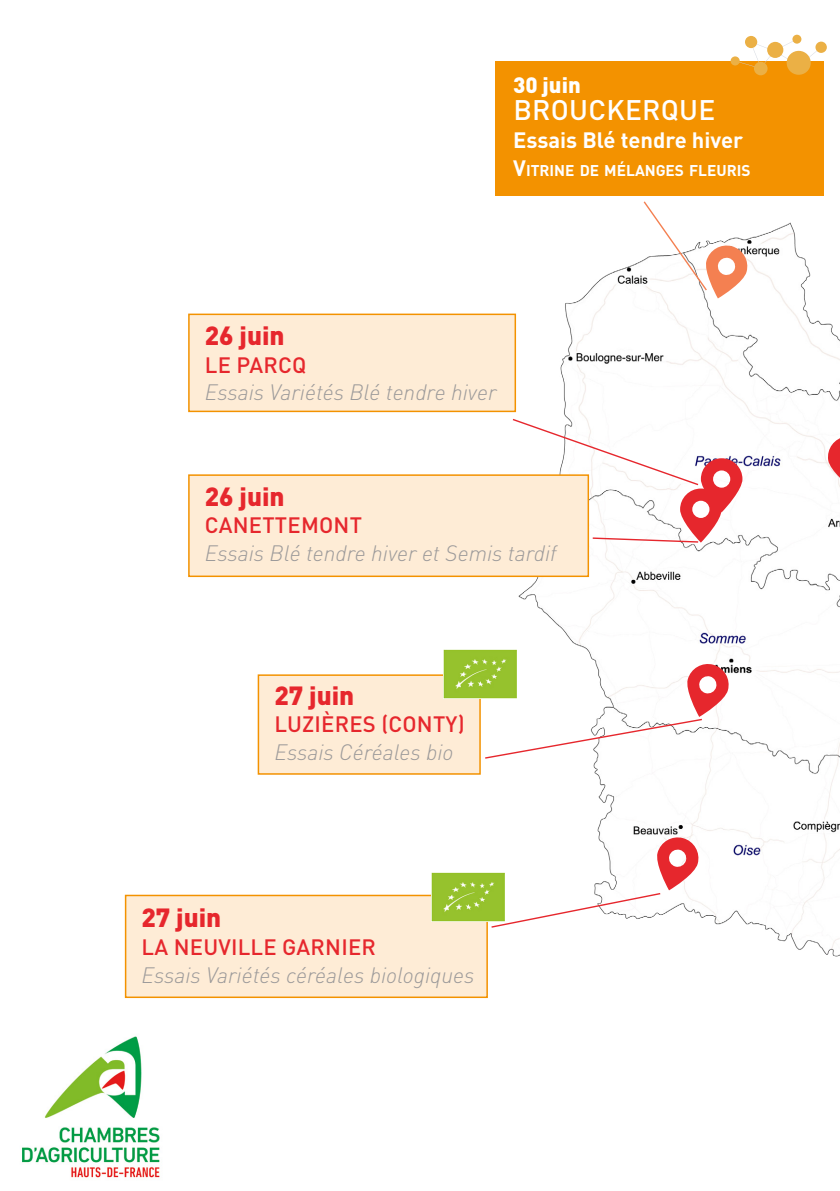
<style>
.page{position:relative;width:840px;height:1191px;background:#fff}
.page>*{position:absolute;margin:0;border:0;box-sizing:border-box;transform-origin:0 0}
.t1{font:500 28px "DINOT";letter-spacing:.01em;color:#fff}
.t2{font:900 26px "DINOT";color:#e6272d}
.t3{font:italic 300 22px "DINOT";color:#9c9a9a}
.t4{font:500 22px "DINOT";letter-spacing:.01em;color:#e6272d}
.t5{font:700 22px "DINOT";color:#fff}
.t6{font:900 22px "DINOT";color:#fff}
.t7{font:700 15.4px "DINOT";color:#fff}
.s1{font-size:22px}
</style>
<div class="page">
<img style="left:22px;top:1036px;width:138px;height:142px">
<div style="left:125px;top:894px;width:362px;height:104px;background:#feecd6;border:2px solid #f39200"></div>
<img style="left:482px;top:194px;width:357px;height:805px">
<svg style="left:642px;top:200px;width:107px;height:98px"></svg>
<div style="left:495px;top:61px;width:328px;height:135px;background:#f39200"></div>
<div style="left:188px;top:313px;width:327px;height:99px;background:#feecd6;border:2px solid #f39200"></div>
<svg style="left:489px;top:835px;width:211px;height:93px"></svg>
<img style="left:431px;top:872px;width:73px;height:49px">
<div style="left:188px;top:474px;width:400px;height:103px;background:#feecd6;border:2px solid #f39200"></div>
<svg style="left:511px;top:418px;width:231px;height:125px"></svg>
<div style="left:257px;top:674px;width:223px;height:100px;background:#feecd6;border:2px solid #f39200"></div>
<img style="left:443px;top:649px;width:72px;height:49px">
<svg style="left:483px;top:662px;width:247px;height:97px"></svg>
<svg style="left:730px;top:56px;width:9px;height:10px"></svg>
<svg style="left:734px;top:39px;width:82px;height:30px"></svg>
<div style="left:766px;top:42px;width:17px;height:16px;background:#ebb045;border-radius:50%"></div>
<svg style="left:814px;top:41px;width:12px;height:12px"></svg>
<div style="left:744px;top:36px;width:13px;height:12px;background:#ebb045;border-radius:50%"></div>
<svg style="left:791px;top:35px;width:10px;height:9px"></svg>
<div style="left:785px;top:51px;width:25px;height:24px;background:#ebb045;border-radius:50%"></div>
<div style="left:753px;top:62px;width:14px;height:13px;background:#ebb045;border-radius:50%"></div>
<svg style="left:826px;top:435px;width:13px;height:55px"></svg>
<p class="t6" style="left:513px;top:70px;width:69px">30 juin</p>
<p class="t1" style="left:513px;top:91px;width:203px">BROUCKERQUE</p>
<p class="t5" style="left:513px;top:125px;width:231px">Essais Blé tendre hiver</p>
<p class="t7" style="left:513px;top:160px;width:239px"><span class="s1">V</span>ITRINE DE MÉLANGES FLEURIS</p>
<p class="t2" style="left:205px;top:318px;width:81px">26 juin</p>
<p class="t4" style="left:205px;top:350px;width:103px">LE PARCQ</p>
<p class="t3" style="left:205px;top:377px;width:293px">Essais Variétés Blé tendre hiver</p>
<p class="t2" style="left:205px;top:478px;width:81px">26 juin</p>
<p class="t4" style="left:205px;top:510px;width:158px">CANETTEMONT</p>
<p class="t3" style="left:205px;top:538px;width:353px">Essais Blé tendre hiver et Semis tardif</p>
<p class="t2" style="left:274px;top:677px;width:81px">27 juin</p>
<p class="t4" style="left:274px;top:709px;width:191px">LUZIÈRES (CONTY)</p>
<p class="t3" style="left:274px;top:737px;width:180px">Essais Céréales bio</p>
<p class="t2" style="left:141px;top:900px;width:81px">27 juin</p>
<p class="t4" style="left:141px;top:932px;width:236px">LA NEUVILLE GARNIER</p>
<p class="t3" style="left:141px;top:960px;width:334px">Essais Variétés céréales biologiques</p>
</div>
